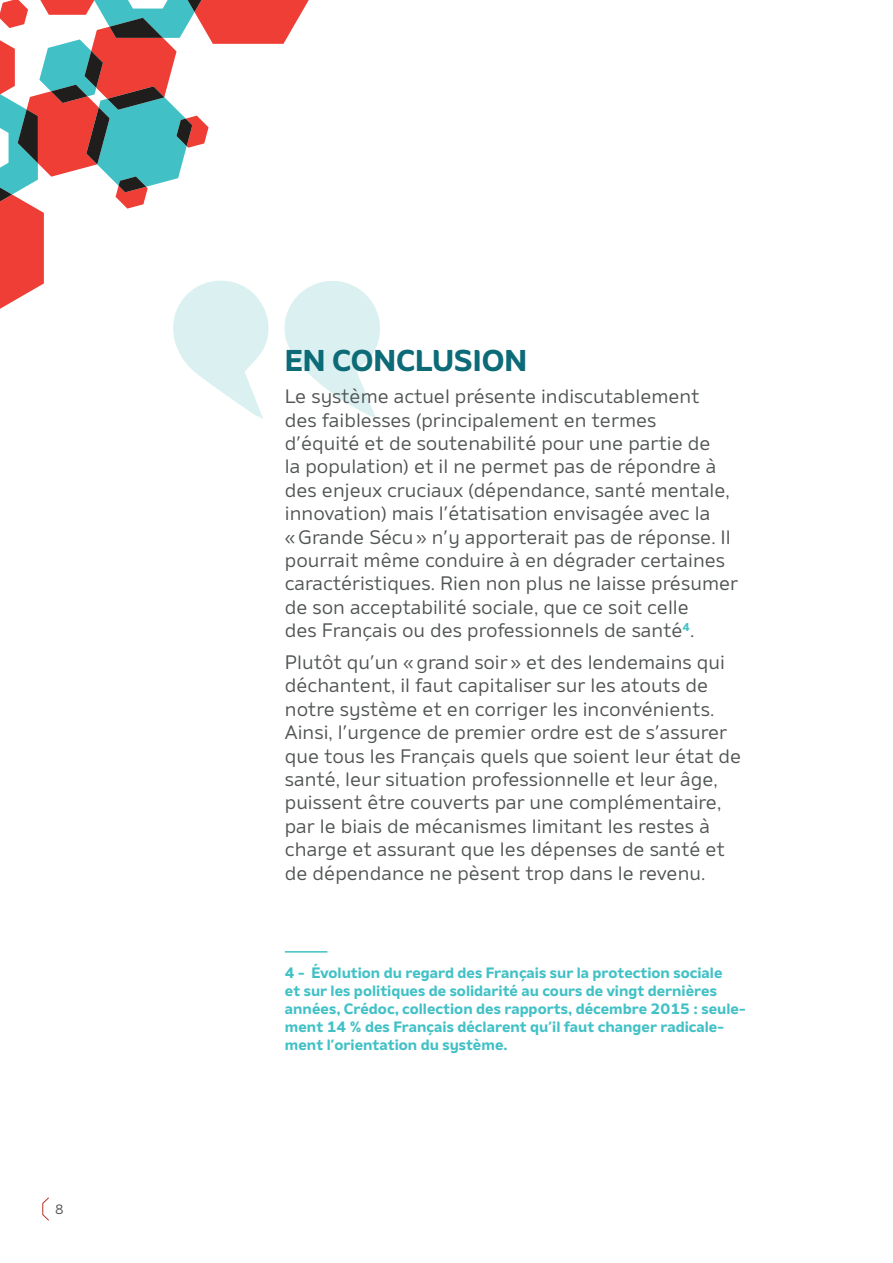
<style>
.page{position:relative;width:893px;height:1263px;background:#fff}
.page>*{position:absolute;margin:0;border:0;box-sizing:border-box;transform-origin:0 0}
.t1{font:700 30px "Amino";color:#0c6b77}
.t2{font:19.5px/23.4px "Amino";color:#505353}
.t3{font:700 15px/18px "Amino";color:#41c1c6}
.t4{font:13.5px "Amino";color:#505353}
</style>
<div class="page">
<svg style="left:0;top:0;width:380px;height:419px"></svg>
<hr style="left:285px;top:951px;width:42px;height:1px;background:#41c1c6">
<svg style="left:42px;top:1197px;width:7px;height:24px"></svg>
<p class="t4" style="left:55px;top:1201px;width:10px">8</p>
<h1 class="t1" style="left:285px;top:342px;width:244px">EN CONCLUSION</h1>
<p class="t2" style="left:285px;top:384px;width:455px">Le système actuel présente indiscutablement<br>des faiblesses (principalement en termes<br>d’équité et de soutenabilité pour une partie de<br>la population) et il ne permet pas de répondre à des enjeux cruciaux (dépendance, santé mentale, innovation) mais l’étatisation envisagée avec la «Grande Sécu» n’y apporterait pas de réponse. Il pourrait même conduire à en dégrader certaines caractéristiques. Rien non plus ne laisse présumer de son acceptabilité sociale, que ce soit celle<br>des Français ou des professionnels de santé<sup>4</sup>.</p>
<p class="t2" style="left:285px;top:650px;width:458px">Plutôt qu’un «grand soir» et des lendemains qui déchantent, il faut capitaliser sur les atouts de notre système et en corriger les inconvénients.<br>Ainsi, l’urgence de premier ordre est de s’assurer que tous les Français quels que soient leur état de santé, leur situation professionnelle et leur âge, puissent être couverts par une complémentaire, par le biais de mécanismes limitant les restes à charge et assurant que les dépenses de santé et de dépendance ne pèsent trop dans le revenu.</p>
<p class="t3" style="left:285px;top:964px;width:462px">4 - Évolution du regard des Français sur la protection sociale<br>et sur les politiques de solidarité au cours de vingt dernières années, Crédoc, collection des rapports, décembre 2015 : seule&shy;ment 14 % des Français déclarent qu’il faut changer radicale&shy;ment l’orientation du système.</p>
</div>
